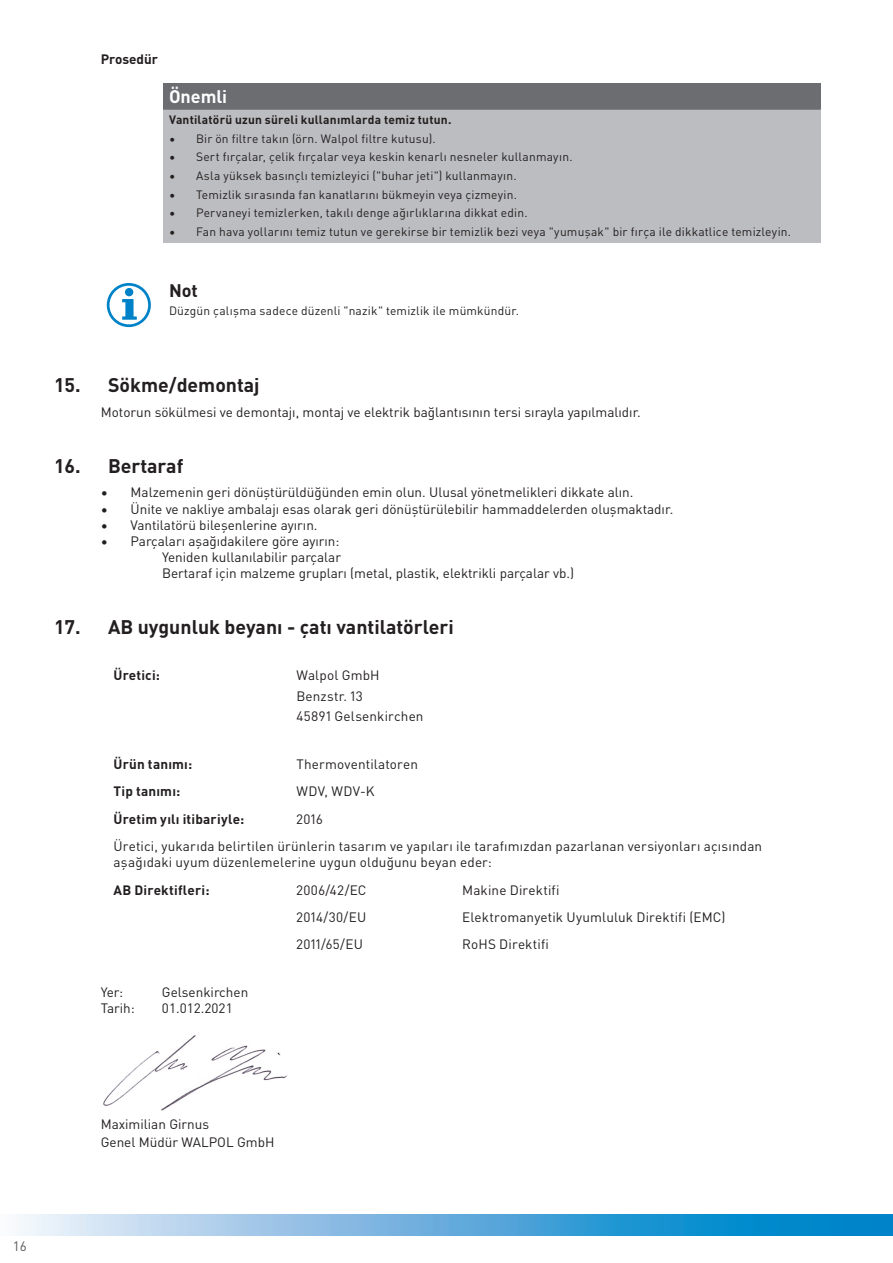
<style>
.page{position:relative;width:893px;height:1263px;background:#fff}
.page>*{position:absolute;margin:0;border:0;box-sizing:border-box;transform-origin:0 0}
.t1{font:700 19.5px "DIN Pro";color:#231f20}
.t2{font:700 18px "DIN Pro";color:#fff}
.t3{font:700 18px "DIN Pro";color:#231f20}
.t4{font:13.5px/16.2px "DIN Pro";color:#231f20}
.t5{font:700 13.5px "DIN Pro";letter-spacing:.01em;color:#231f20}
.t6{font:13.5px "DIN Pro";color:#57585a}
.t7{font:12px "DIN Pro";letter-spacing:.015em;color:#231f20}
.t8{font:700 12px "DIN Pro";letter-spacing:.015em;color:#231f20}
</style>
<div class="page">
<svg style="left:20px;top:1214px;width:873px;height:21px;background:#63afdd"></svg>
<div style="left:163px;top:83px;width:658px;height:26px;background:#6c6d70"></div>
<div style="left:163px;top:109px;width:658px;height:133px;background:#bcbdc0"></div>
<hr style="left:163px;top:108px;width:658px;height:2px;background:#6c6d70">
<svg style="left:107px;top:283px;width:44px;height:44px"></svg>
<img style="left:172px;top:1038px;width:19px;height:16px">
<p class="t5" style="left:101px;top:49px;width:59px">Prosedür</p>
<h2 class="t2" style="left:169px;top:82px;width:60px">Önemli</h2>
<p class="t8" style="left:169px;top:110px;width:284px">Vantilatörü uzun süreli kullanımlarda temiz tutun.</p>
<p class="t7" style="left:169px;top:129px;width:268px">• Bir ön filtre takın (örn. Walpol filtre kutusu).</p>
<p class="t7" style="left:169px;top:148px;width:405px">• Sert fırçalar, çelik fırçalar veya keskin kenarlı nesneler kullanmayın.</p>
<p class="t7" style="left:169px;top:167px;width:349px">• Asla yüksek basınçlı temizleyici ("buhar jeti") kullanmayın.</p>
<p class="t7" style="left:169px;top:185px;width:350px">• Temizlik sırasında fan kanatlarını bükmeyin veya çizmeyin.</p>
<p class="t7" style="left:169px;top:204px;width:360px">• Pervaneyi temizlerken, takılı denge ağırlıklarına dikkat edin.</p>
<p class="t7" style="left:169px;top:223px;width:624px">• Fan hava yollarını temiz tutun ve gerekirse bir temizlik bezi veya "yumuşak" bir fırça ile dikkatlice temizleyin.</p>
<h2 class="t3" style="left:169px;top:276px;width:30px">Not</h2>
<p class="t7" style="left:169px;top:302px;width:351px">Düzgün çalışma sadece düzenli "nazik" temizlik ile mümkündür.</p>
<h1 class="t1" style="left:54px;top:370px;width:207px">15. Sökme/demontaj</h1>
<p class="t4" style="left:101px;top:403px;width:542px">Motorun sökülmesi ve demontajı, montaj ve elektrik bağlantısının tersi sırayla yapılmalıdır.</p>
<h1 class="t1" style="left:54px;top:450px;width:131px">16. Bertaraf</h1>
<p class="t4" style="left:101px;top:483px;width:534px">• Malzemenin geri dönüştürüldüğünden emin olun. Ulusal yönetmelikleri dikkate alın.</p>
<p class="t4" style="left:101px;top:500px;width:574px">• Ünite ve nakliye ambalajı esas olarak geri dönüştürülebilir hammaddelerden oluşmaktadır.</p>
<p class="t4" style="left:101px;top:516px;width:218px">• Vantilatörü bileşenlerine ayırın.</p>
<p class="t4" style="left:162px;top:532px;width:414px;text-indent:-61px">• Parçaları aşağıdakilere göre ayırın:<br>Yeniden kullanılabilir parçalar<br>Bertaraf için malzeme grupları (metal, plastik, elektrikli parçalar vb.)</p>
<h1 class="t1" style="left:54px;top:612px;width:401px">17. AB uygunluk beyanı - çatı vantilatörleri</h1>
<p class="t5" style="left:114px;top:665px;width:48px">Üretici:</p>
<p class="t4" style="left:296px;top:664px;width:129px;line-height:20.4px">Walpol GmbH<br>Benzstr. 13<br>45891 Gelsenkirchen</p>
<p class="t5" style="left:114px;top:754px;width:80px">Ürün tanımı:</p>
<p class="t4" style="left:296px;top:755px;width:123px">Thermoventilatoren</p>
<p class="t5" style="left:114px;top:781px;width:68px">Tip tanımı:</p>
<p class="t4" style="left:296px;top:782px;width:80px">WDV, WDV-K</p>
<p class="t5" style="left:114px;top:808px;width:132px">Üretim yılı itibariyle:</p>
<p class="t4" style="left:114px;top:804px;width:650px;line-height:27.3px;text-indent:183px">2016<br>Üretici, yukarıda belirtilen ürünlerin tasarım ve yapıları ile tarafımızdan pazarlanan versiyonları açısından</p>
<p class="t4" style="left:114px;top:853px;width:380px">aşağıdaki uyum düzenlemelerine uygun olduğunu beyan eder:</p>
<p class="t5" style="left:114px;top:879px;width:97px">AB Direktifleri:</p>
<p class="t4" style="left:296px;top:881px;width:72px">2006/42/EC</p>
<p class="t4" style="left:462px;top:881px;width:99px">Makine Direktifi</p>
<p class="t4" style="left:296px;top:908px;width:71px">2014/30/EU</p>
<p class="t4" style="left:462px;top:908px;width:265px">Elektromanyetik Uyumluluk Direktifi (EMC)</p>
<p class="t4" style="left:296px;top:935px;width:68px">2011/65/EU</p>
<p class="t4" style="left:462px;top:935px;width:88px">RoHS Direktifi</p>
<p class="t4" style="left:101px;top:983px;width:24px">Yer:</p>
<p class="t4" style="left:162px;top:983px;width:88px">Gelsenkirchen</p>
<p class="t4" style="left:101px;top:999px;width:36px">Tarih:</p>
<p class="t4" style="left:162px;top:999px;width:72px">01.012.2021</p>
<p class="t6" style="left:13px;top:1236px;width:16px">16</p>
<p class="t4" style="left:101px;top:1114px;width:175px;line-height:18px">Maximilian Girnus<br>Genel Müdür WALPOL GmbH</p>
</div>
